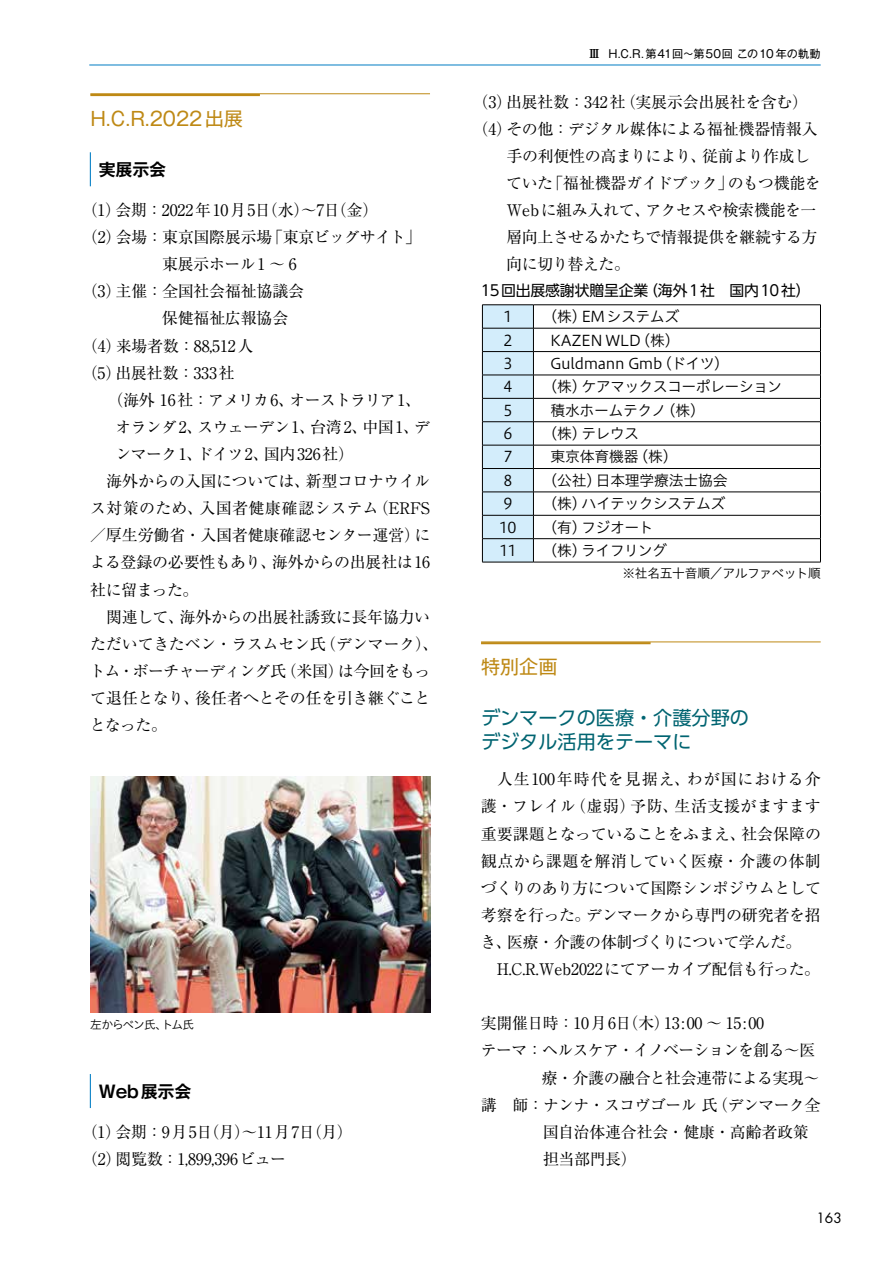
<style>
.page{position:relative;width:893px;height:1263px;background:#fff}
.page>*{position:absolute;margin:0;border:0;box-sizing:border-box;transform-origin:0 0}
.t1{font:19.2px/23.9px "UD Shin Go Pr 6 N";color:#006471}
.t2{font:19.2px "Gothic MB101 Pr 6 N";color:#be8915}
.t3{font:700 16.95px "Gothic MB101 Pr 6 N De";letter-spacing:-.01em;color:#000}
.t4{font:15.9px/27.2px "Ryumin Pr 6 N";letter-spacing:-.02em;color:#000}
.t5{font:15.9px "Ryumin Pr 6 N";letter-spacing:.02em;color:#000}
.t6{font:15.9px "Ryumin Pr 6 N";letter-spacing:-.04em;color:#000}
.t7{font:15.9px "Ryumin Pr 6 N";letter-spacing:-.05em;color:#000}
.t8{font:14.85px "Hiragino UD Sans Std N W3";letter-spacing:-.03em;color:#000}
.t9{font:14.85px "UD Shin Go Pr 6 N";letter-spacing:-.01em;color:#000}
.t10{font:13.8px "Futura Std";color:#000}
.t11{font:12.75px "Hiragino UD Sans Std N W3";letter-spacing:-.03em;color:#000}
.t12{font:11.7px "Hiragino UD Sans Std N W3";letter-spacing:-.095em;color:#000}
.t13{font:11.1px "Gothic MB101 Pr 6 N";letter-spacing:.025em;color:#000}
.s1{font-family:"UD Reimin Pr 6 N";font-weight:700;font-stretch:expanded;font-size:11.7px}
</style>
<div class="page">
<hr style="left:90px;top:94px;width:340px;height:1px;background:#be8915">
<hr style="left:90px;top:94px;width:170px;height:2px;background:#be8915">
<hr style="left:90px;top:152px;width:1px;height:34px;background:#007cc3">
<hr style="left:90px;top:1074px;width:1px;height:34px;background:#007cc3">
<hr style="left:481px;top:642px;width:340px;height:1px;background:#be8915">
<hr style="left:481px;top:642px;width:170px;height:2px;background:#be8915">
<hr style="left:533px;top:305px;width:288px;height:1px;background:#000">
<hr style="left:533px;top:328px;width:288px;height:1px;background:#000">
<hr style="left:533px;top:351px;width:288px;height:1px;background:#000">
<hr style="left:533px;top:375px;width:288px;height:1px;background:#000">
<hr style="left:533px;top:398px;width:288px;height:1px;background:#000">
<hr style="left:533px;top:421px;width:288px;height:1px;background:#000">
<hr style="left:533px;top:445px;width:288px;height:1px;background:#000">
<hr style="left:533px;top:468px;width:288px;height:1px;background:#000">
<hr style="left:533px;top:492px;width:288px;height:1px;background:#000">
<hr style="left:533px;top:515px;width:288px;height:1px;background:#000">
<hr style="left:533px;top:538px;width:288px;height:1px;background:#000">
<svg style="left:482px;top:305px;width:52px;height:257px"></svg>
<svg style="left:820px;top:306px;width:1px;height:256px"></svg>
<hr style="left:482px;top:562px;width:51px;height:1px;background:#000">
<hr style="left:533px;top:562px;width:288px;height:1px;background:#000">
<img style="left:90px;top:776px;width:341px;height:236px">
<hr style="left:89px;top:65px;width:732px;height:1px;background:#007cc3">
<p class="t2" style="left:90px;top:102px;width:154px">H.C.R.2022出展</p>
<p class="t3" style="left:99px;top:155px;width:69px">実展示会</p>
<p class="t4" style="left:82px;top:196px;width:298px">（1）会期：2022年10月5日（水）～7日（金）</p>
<p class="t4" style="left:82px;top:223px;width:341px">（2）会場：東京国際展示場「東京ビッグサイト」</p>
<p class="t4" style="left:162px;top:250px;width:136px">東展示ホール1 ～ 6</p>
<p class="t4" style="left:82px;top:277px;width:224px">（3）主催：全国社会福祉協議会</p>
<p class="t4" style="left:162px;top:304px;width:128px">保健福祉広報協会</p>
<p class="t4" style="left:82px;top:331px;width:173px">（4）来場者数：88,512人</p>
<p class="t4" style="left:82px;top:358px;width:154px">（5）出展社数：333社</p>
<p class="t6" style="left:107px;top:387px;width:315px">（海外 16社：アメリカ6、オーストラリア1、</p>
<p class="t4" style="left:116px;top:412px;width:316px">オランダ2、スウェーデン1、台湾2、中国1、デ</p>
<p class="t4" style="left:115px;top:440px;width:240px">ンマーク1、ドイツ2、国内326社）</p>
<p class="t4" style="left:106px;top:467px;width:325px">海外からの入国については、新型コロナウイル</p>
<p class="t5" style="left:90px;top:496px;width:341px">ス対策のため、入国者健康確認システム（ERFS</p>
<p class="t4" style="left:90px;top:521px;width:341px">／厚生労働省・入国者健康確認センター運営）に</p>
<p class="t4" style="left:90px;top:548px;width:342px">よる登録の必要性もあり、海外からの出展社は16</p>
<p class="t4" style="left:90px;top:575px;width:110px">社に留まった。</p>
<p class="t4" style="left:106px;top:602px;width:326px">関連して、海外からの出展社誘致に長年協力い</p>
<p class="t4" style="left:90px;top:629px;width:350px">ただいてきたベン・ラスムセン氏（デンマーク）、</p>
<p class="t4" style="left:90px;top:656px;width:342px">トム・ボーチャーディング氏（米国）は今回をもっ</p>
<p class="t4" style="left:90px;top:684px;width:342px">て退任となり、後任者へとその任を引き継ぐこと</p>
<p class="t4" style="left:90px;top:711px;width:79px">となった。</p>
<p class="t12" style="left:90px;top:1016px;width:105px">左からベン氏、トム氏</p>
<p class="t3" style="left:99px;top:1077px;width:94px">Web展示会</p>
<p class="t4" style="left:82px;top:1117px;width:272px">（1）会期：9月5日（月）～11月7日（月）（2）閲覧数：1,899,396ビュー</p>
<p class="t13" style="left:588px;top:45px;width:234px"><span class="s1">Ⅲ</span> H.C.R.第41回～第50回 この10年の軌動</p>
<p class="t4" style="left:473px;top:87px;width:337px">（3）出展社数：342社（実展示会出展社を含む）</p>
<p class="t4" style="left:473px;top:114px;width:347px">（4）その他：デジタル媒体による福祉機器情報入</p>
<p class="t4" style="left:506px;top:141px;width:305px">手の利便性の高まりにより、従前より作成し</p>
<p class="t4" style="left:506px;top:169px;width:316px">ていた「福祉機器ガイドブック」のもつ機能を</p>
<p class="t4" style="left:506px;top:196px;width:311px">Webに組み入れて、アクセスや検索機能を一</p>
<p class="t4" style="left:506px;top:223px;width:313px">層向上させるかたちで情報提供を継続する方</p>
<p class="t4" style="left:506px;top:250px;width:125px">向に切り替えた。</p>
<p class="t9" style="left:481px;top:279px;width:331px">15回出展感謝状贈呈企業（海外1社　国内10社）</p>
<p class="t8" style="left:504px;top:305px;width:11px">1</p>
<p class="t8" style="left:543px;top:305px;width:138px">（株）EMシステムズ</p>
<p class="t8" style="left:503px;top:329px;width:11px">2</p>
<p class="t8" style="left:550px;top:329px;width:131px">KAZEN WLD（株）</p>
<p class="t8" style="left:503px;top:352px;width:11px">3</p>
<p class="t8" style="left:550px;top:352px;width:180px">Guldmann Gmb（ドイツ）</p>
<p class="t8" style="left:503px;top:375px;width:11px">4</p>
<p class="t8" style="left:543px;top:375px;width:241px">（株）ケアマックスコーポレーション</p>
<p class="t8" style="left:503px;top:399px;width:11px">5</p>
<p class="t8" style="left:550px;top:399px;width:156px">積水ホームテクノ（株）</p>
<p class="t8" style="left:503px;top:422px;width:11px">6</p>
<p class="t8" style="left:543px;top:422px;width:98px">（株）テレウス</p>
<p class="t8" style="left:503px;top:446px;width:11px">7</p>
<p class="t8" style="left:550px;top:446px;width:129px">東京体育機器（株）</p>
<p class="t8" style="left:503px;top:469px;width:11px">8</p>
<p class="t8" style="left:543px;top:469px;width:187px">（公社）日本理学療法士協会</p>
<p class="t8" style="left:503px;top:492px;width:11px">9</p>
<p class="t8" style="left:543px;top:492px;width:184px">（株）ハイテックシステムズ</p>
<p class="t8" style="left:499px;top:516px;width:19px">10</p>
<p class="t8" style="left:543px;top:516px;width:112px">（有）フジオート</p>
<p class="t8" style="left:499px;top:539px;width:19px">11</p>
<p class="t8" style="left:543px;top:539px;width:126px">（株）ライフリング</p>
<p class="t11" style="left:622px;top:563px;width:200px">※社名五十音順／アルファベット順</p>
<p class="t2" style="left:481px;top:651px;width:78px">特別企画</p>
<p class="t1" style="left:481px;top:705px;width:269px">デンマークの医療・介護分野のデジタル活用をテーマに</p>
<p class="t4" style="left:480px;top:765px;width:342px;text-align:justify;text-indent:16px">人生100年時代を見据え、わが国における介護・フレイル（虚弱）予防、生活支援がますます重要課題となっていることをふまえ、社会保障の観点から課題を解消していく医療・介護の体制づくりのあり方について国際シンポジウムとして考察を行った。デンマークから専門の研究者を招き、医療・介護の体制づくりについて学んだ。</p>
<p class="t4" style="left:497px;top:955px;width:325px">H.C.R.Web2022にてアーカイブ配信も行った。</p>
<p class="t4" style="left:481px;top:1009px;width:285px">実開催日時：10月6日（木）13:00 ～ 15:00</p>
<p class="t7" style="left:481px;top:1038px;width:336px">テーマ：ヘルスケア・イノベーションを創る～医</p>
<p class="t4" style="left:542px;top:1063px;width:279px">療・介護の融合と社会連帯による実現～</p>
<p class="t4" style="left:481px;top:1090px;width:341px">講　師：ナンナ・スコヴゴール 氏（デンマーク全</p>
<p class="t4" style="left:543px;top:1117px;width:268px">国自治体連合社会・健康・高齢者政策</p>
<p class="t4" style="left:543px;top:1144px;width:95px">担当部門長）</p>
<p class="t10" style="left:816px;top:1209px;width:27px">163</p>
</div>
